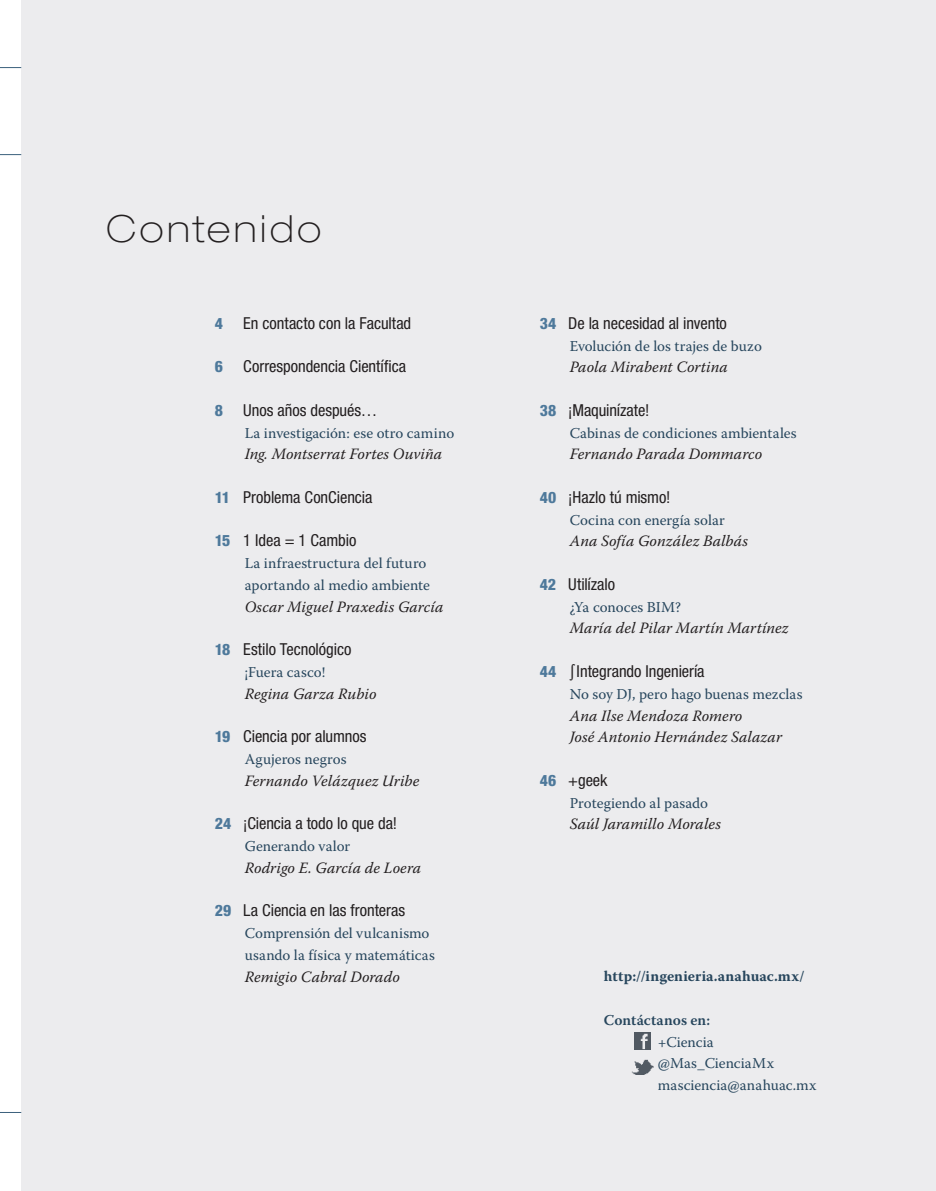
<style>
.page{position:relative;width:936px;height:1191px;background:#fff}
.page>*{position:absolute;margin:0;border:0;box-sizing:border-box;transform-origin:0 0}
.t1{font:100 expanded 37.5px "Helvetica Neue LT Pro";letter-spacing:.095em;color:#231f20}
.t2{font:condensed 16.5px "Helvetica Neue LT Pro";letter-spacing:-.005em;color:#231f20}
.t3{font:italic 15.75px/21.8px "Warnock Pro";letter-spacing:.005em;color:#231f20}
.t4{font:15px/21.8px "Warnock Pro";letter-spacing:.005em;color:#27465d}
.t5{font:700 15px "Warnock Pro";letter-spacing:.005em;color:#27465d}
.t6{font:600 15px "Warnock Pro";letter-spacing:.005em;color:#27465d}
.s1{font-weight:800;font-size:15.75px;color:#4e799b}
</style>
<div class="page">
<div style="left:21px;top:0;width:914px;height:1191px;background:#ececee"></div>
<svg style="left:0;top:67px;width:21px;height:1px"></svg>
<svg style="left:0;top:154px;width:21px;height:1px"></svg>
<svg style="left:0;top:1112px;width:21px;height:1px"></svg>
<img style="left:634px;top:1033px;width:16px;height:16px">
<img style="left:631px;top:1059px;width:22px;height:15px">
<h1 class="t1" style="left:106px;top:206px;width:216px">Contenido</h1>
<p class="t2" style="left:215px;top:313px;width:198px"><span class="s1">4</span> En contacto con la Facultad</p>
<p class="t2" style="left:215px;top:357px;width:193px"><span class="s1">6</span> Correspondencia Científica</p>
<p class="t2" style="left:215px;top:400px;width:164px"><span class="s1">8</span> Unos años después…</p>
<p class="t4" style="left:245px;top:421px;width:211px">La investigación: ese otro camino</p>
<p class="t3" style="left:245px;top:443px;width:199px">Ing. Montserrat Fortes Ouviña</p>
<p class="t2" style="left:215px;top:487px;width:159px"><span class="s1">11</span> Problema ConCiencia</p>
<p class="t2" style="left:215px;top:531px;width:143px"><span class="s1">15</span> 1 Idea = 1 Cambio</p>
<p class="t4" style="left:245px;top:552px;width:187px">La infraestructura del futuro aportando al medio ambiente</p>
<p class="t3" style="left:245px;top:595px;width:200px">Oscar Miguel Praxedis García</p>
<p class="t2" style="left:215px;top:640px;width:138px"><span class="s1">18</span> Estilo Tecnológico</p>
<p class="t4" style="left:245px;top:661px;width:82px">¡Fuera casco!</p>
<p class="t3" style="left:245px;top:682px;width:133px">Regina Garza Rubio</p>
<p class="t2" style="left:215px;top:727px;width:153px"><span class="s1">19</span> Ciencia por alumnos</p>
<p class="t4" style="left:245px;top:748px;width:103px">Agujeros negros</p>
<p class="t3" style="left:245px;top:769px;width:176px">Fernando Velázquez Uribe</p>
<p class="t2" style="left:215px;top:814px;width:184px"><span class="s1">24</span> ¡Ciencia a todo lo que da!</p>
<p class="t4" style="left:245px;top:835px;width:107px">Generando valor</p>
<p class="t3" style="left:245px;top:856px;width:178px">Rodrigo E. García de Loera</p>
<p class="t2" style="left:215px;top:901px;width:192px"><span class="s1">29</span> La Ciencia en las fronteras</p>
<p class="t4" style="left:245px;top:922px;width:192px">Comprensión del vulcanismo usando la física y matemáticas</p>
<p class="t3" style="left:245px;top:965px;width:157px">Remigio Cabral Dorado</p>
<p class="t2" style="left:539px;top:313px;width:189px"><span class="s1">34</span> De la necesidad al invento</p>
<p class="t4" style="left:569px;top:334px;width:194px">Evolución de los trajes de buzo</p>
<p class="t3" style="left:569px;top:356px;width:160px">Paola Mirabent Cortina</p>
<p class="t2" style="left:539px;top:400px;width:111px"><span class="s1">38</span> ¡Maquinízate!</p>
<p class="t4" style="left:569px;top:421px;width:228px">Cabinas de condiciones ambientales</p>
<p class="t3" style="left:569px;top:443px;width:194px">Fernando Parada Dommarco</p>
<p class="t2" style="left:539px;top:487px;width:132px"><span class="s1">40</span> ¡Hazlo tú mismo!</p>
<p class="t4" style="left:569px;top:508px;width:157px">Cocina con energía solar</p>
<p class="t3" style="left:569px;top:530px;width:180px">Ana Sofía González Balbás</p>
<p class="t2" style="left:539px;top:574px;width:77px"><span class="s1">42</span> Utilízalo</p>
<p class="t4" style="left:569px;top:595px;width:113px">¿Ya conoces BIM?</p>
<p class="t3" style="left:569px;top:617px;width:220px">María del Pilar Martín Martínez</p>
<p class="t2" style="left:539px;top:661px;width:166px"><span class="s1">44</span> ∫Integrando Ingeniería</p>
<p class="t4" style="left:569px;top:682px;width:234px">No soy DJ, pero hago buenas mezclas</p>
<p class="t3" style="left:569px;top:704px;width:214px">Ana Ilse Mendoza Romero<br>José Antonio Hernández Salazar</p>
<p class="t2" style="left:539px;top:770px;width:69px"><span class="s1">46</span> +geek</p>
<p class="t4" style="left:569px;top:791px;width:140px">Protegiendo al pasado</p>
<p class="t3" style="left:569px;top:813px;width:153px">Saúl Jaramillo Morales</p>
<p class="t5" style="left:603px;top:967px;width:202px">http://ingenieria.anahuac.mx/</p>
<p class="t6" style="left:603px;top:1011px;width:108px">Contáctanos en:</p>
<p class="t4" style="left:657px;top:1030px;width:160px">+Ciencia @Mas_CienciaMx masciencia@anahuac.mx</p>
</div>
